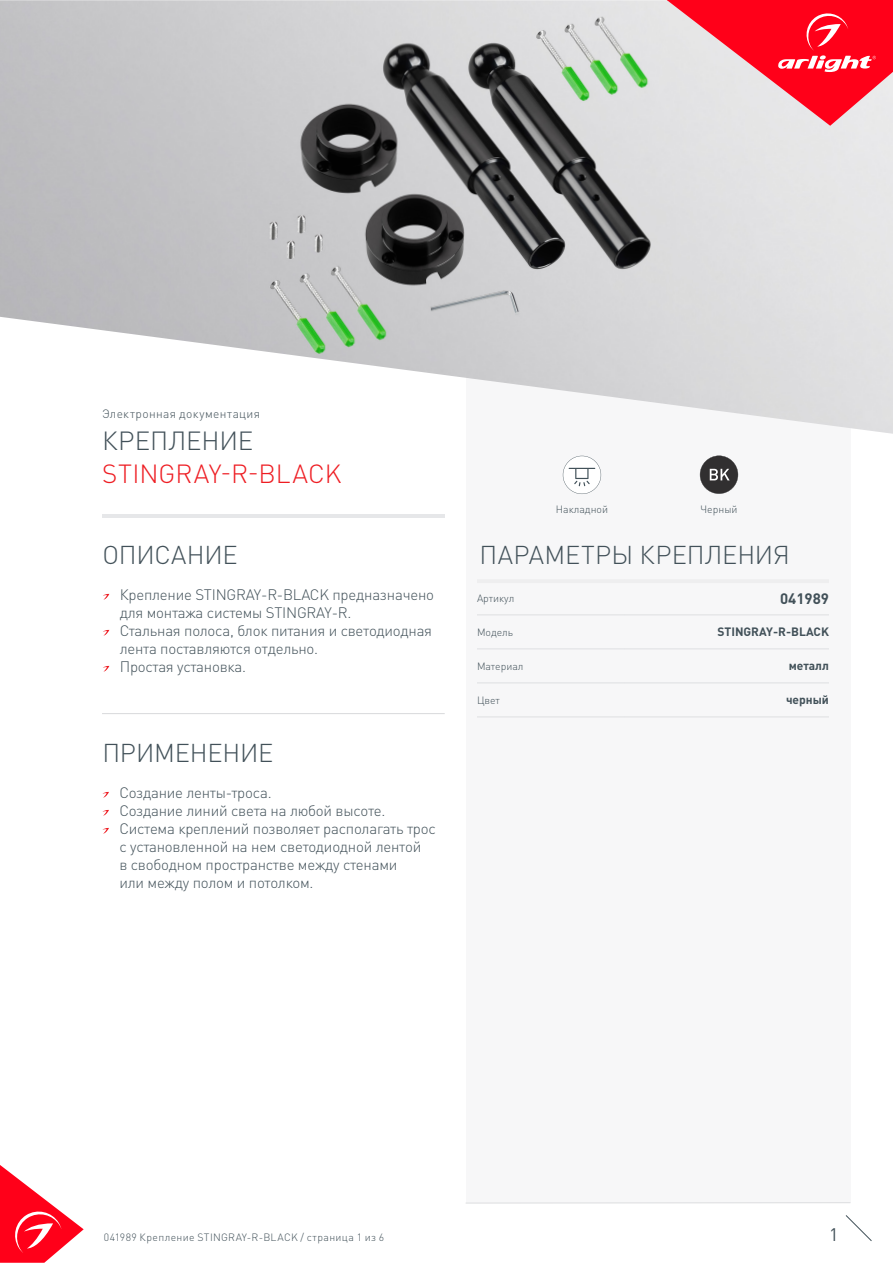
<style>
.page{position:relative;width:893px;height:1263px;background:#fff}
.page>*{position:absolute;margin:0;border:0;box-sizing:border-box;transform-origin:0 0}
.t1{font:300 25.95px "DIN Pro";color:#ee1d23}
.t2{font:300 25.95px "DIN Pro";letter-spacing:-.005em;color:#425159}
.t3{font:300 25.5px "DIN Pro";letter-spacing:-.005em;color:#425159}
.t4{font:18px "DIN Pro";color:#425159}
.t5{font:300 15px/18px "DIN Pro";letter-spacing:-.015em;color:#425159}
.t6{font:700 15px "DIN Pro";color:#425159}
.t7{font:700 12px "DIN Pro";color:#425159}
.t8{font:300 12px "DIN Pro";letter-spacing:.03em;color:#425159}
.t9{font:300 10.5px "DIN Pro";letter-spacing:.035em;color:#425159}
.t10{font:300 10.5px "DIN Pro";color:#425159}
</style>
<div class="page">
<svg style="left:0;top:1165px;width:84px;height:98px"></svg>
<svg style="left:845px;top:1215px;width:27px;height:26px"></svg>
<div style="left:466px;top:250px;width:384px;height:953px;background:#f7f7f8"></div>
<img style="left:0;top:0;width:893px;height:434px">
<hr style="left:102px;top:514px;width:342px;height:3px;background:#e6e7e9">
<hr style="left:477px;top:579px;width:148px;height:4px;background:#eeeeef">
<hr style="left:625px;top:579px;width:204px;height:4px;background:#eeeeef">
<hr style="left:477px;top:614px;width:148px;height:1px;background:#e6e7e9">
<hr style="left:625px;top:614px;width:204px;height:1px;background:#e6e7e9">
<hr style="left:477px;top:648px;width:148px;height:2px;background:#e6e7e9">
<hr style="left:625px;top:648px;width:204px;height:2px;background:#e6e7e9">
<hr style="left:477px;top:716px;width:148px;height:2px;background:#e6e7e9">
<hr style="left:625px;top:716px;width:204px;height:2px;background:#e6e7e9">
<hr style="left:477px;top:682px;width:148px;height:2px;background:#e6e7e9">
<hr style="left:625px;top:682px;width:204px;height:2px;background:#e6e7e9">
<hr style="left:466px;top:1202px;width:384px;height:1px;background:#dcdddf">
<svg style="left:667px;top:0;width:226px;height:126px;background:#f46977"></svg>
<svg style="left:103px;top:594px;width:6px;height:6px"></svg>
<svg style="left:103px;top:630px;width:6px;height:6px"></svg>
<svg style="left:103px;top:666px;width:6px;height:6px"></svg>
<svg style="left:102px;top:792px;width:7px;height:6px"></svg>
<svg style="left:102px;top:810px;width:7px;height:6px"></svg>
<svg style="left:102px;top:828px;width:7px;height:6px"></svg>
<hr style="left:102px;top:713px;width:343px;height:1px;background:#dcdddf">
<svg style="left:563px;top:456px;width:38px;height:38px"></svg>
<svg style="left:700px;top:456px;width:38px;height:38px"></svg>
<p class="t8" style="left:102px;top:406px;width:160px">Электронная документация</p>
<p class="t2" style="left:102px;top:423px;width:153px">КРЕПЛЕНИЕ</p>
<p class="t1" style="left:102px;top:456px;width:241px">STINGRAY-R-BLACK</p>
<p class="t3" style="left:102px;top:537px;width:137px">ОПИСАНИЕ</p>
<p class="t5" style="left:120px;top:584px;width:316px">Крепление STINGRAY-R-BLACK предназначено для монтажа системы STINGRAY-R.</p>
<p class="t5" style="left:120px;top:620px;width:314px">Стальная полоса, блок питания и светодиодная лента поставляются отдельно.</p>
<p class="t5" style="left:120px;top:656px;width:128px">Простая установка.</p>
<p class="t3" style="left:102px;top:735px;width:172px">ПРИМЕНЕНИЕ</p>
<p class="t5" style="left:119px;top:782px;width:154px">Создание ленты-троса.</p>
<p class="t5" style="left:119px;top:800px;width:267px">Создание линий света на любой высоте.</p>
<p class="t5" style="left:119px;top:818px;width:318px">Система креплений позволяет располагать трос с установленной на нем светодиодной лентой<br>в свободном пространстве между стенами<br>или между полом и потолком.</p>
<p class="t10" style="left:556px;top:502px;width:54px">Накладной</p>
<p class="t10" style="left:700px;top:502px;width:38px">Черный</p>
<p class="t3" style="left:479px;top:537px;width:312px">ПАРАМЕТРЫ КРЕПЛЕНИЯ</p>
<p class="t10" style="left:477px;top:591px;width:39px">Артикул</p>
<p class="t6" style="left:780px;top:588px;width:50px">041989</p>
<p class="t10" style="left:477px;top:625px;width:38px">Модель</p>
<p class="t7" style="left:717px;top:624px;width:113px">STINGRAY-R-BLACK</p>
<p class="t10" style="left:477px;top:659px;width:48px">Материал</p>
<p class="t7" style="left:789px;top:658px;width:42px">металл</p>
<p class="t10" style="left:477px;top:693px;width:24px">Цвет</p>
<p class="t7" style="left:786px;top:692px;width:44px">черный</p>
<p class="t9" style="left:104px;top:1230px;width:282px">041989 Крепление STINGRAY-R-BLACK / страница 1 из 6</p>
<p class="t4" style="left:829px;top:1222px;width:11px">1</p>
</div>
